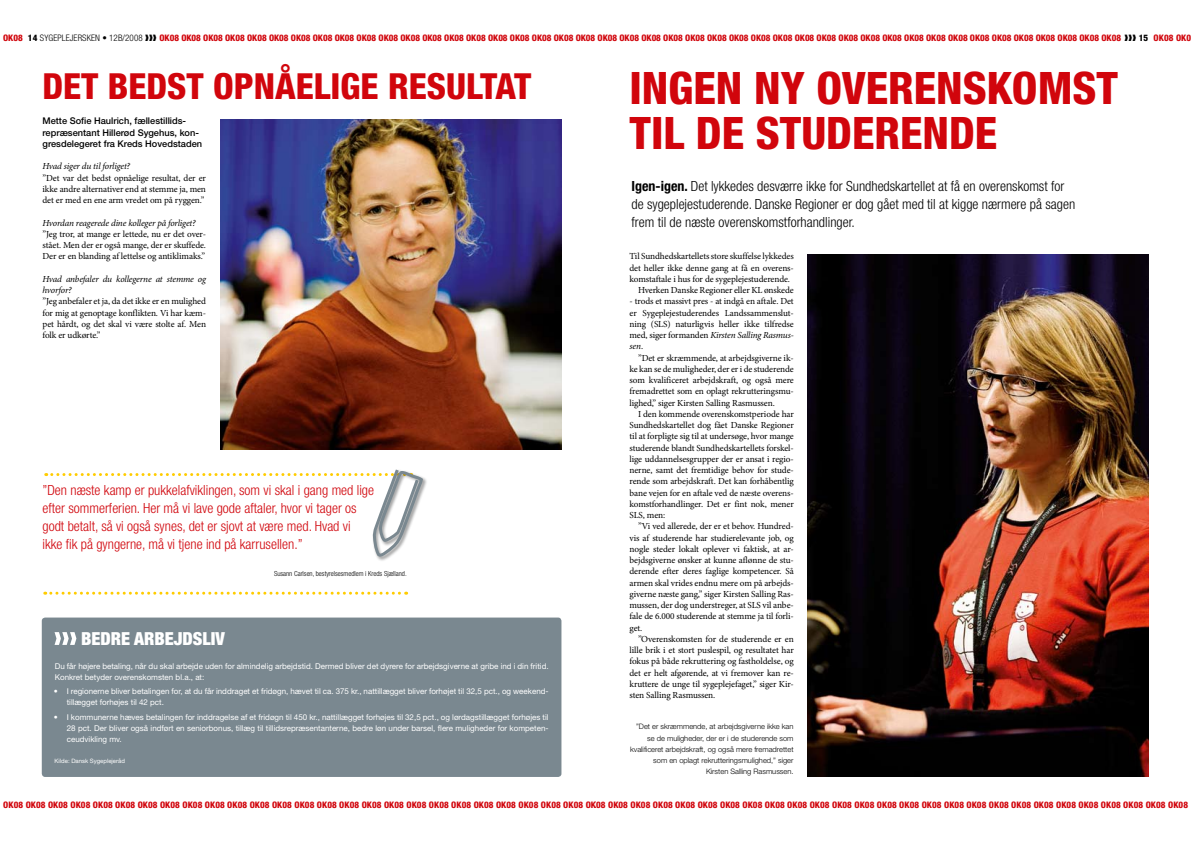
<style>
.page{position:relative;width:1191px;height:842px;background:#fff}
.page>*{position:absolute;margin:0;border:0;box-sizing:border-box;transform-origin:0 0}
.t1{font:800 condensed 44.8px/44.8px "Helvetica Neue LT Std";color:#d1050c}
.t2{font:800 condensed 36px "Helvetica Neue LT Std";color:#d1050c}
.t3{font:900 condensed 18px "Helvetica Neue LT Std";color:#fff}
.t4{font:300 condensed 14px/18px "Helvetica Neue LT Std";color:#d1050c}
.t5{font:300 condensed 14px/18px "Helvetica Neue LT Std";color:#000}
.t6{font:9.2px/11.2px "Minion Pro";letter-spacing:-.01em;color:#000;text-align:justify}
.t7{font:italic 9.2px/11.2px "Minion Pro";letter-spacing:-.02em;color:#000}
.t8{font:500 9.2px/11.2px "Helvetica Neue LT Std";color:#000}
.t9{font:800 condensed 9px "Helvetica Neue LT Std";letter-spacing:.01em;color:#d1050c}
.t10{font:8px/11.2px "Helvetica Neue LT Std";color:#fff}
.t11{font:300 7.5px/11.2px "Helvetica Neue LT Std";color:#000;text-align:right}
.t12{font:300 condensed 7px "Helvetica Neue LT Std";color:#000}
.t13{font:6px "Helvetica Neue LT Std";color:#fff}
.s1{color:#000}
.s2{font-weight:300;color:#000}
.s3{font-weight:700}
.s4{font-style:italic}
</style>
<div class="page">
<div style="left:42px;top:617px;width:519px;height:160px;background:#7a8890;border-radius:3px"></div>
<svg style="left:55px;top:632px;width:21px;height:13px"></svg>
<img style="left:220px;top:120px;width:341px;height:329px">
<svg style="left:45px;top:592px;width:362px;height:3px"></svg>
<svg style="left:46px;top:469px;width:378px;height:92px"></svg>
<img style="left:807px;top:254px;width:341px;height:522px">
<p class="t9" style="left:3px;top:32px;width:1146px">OK08 <span class="s1">14</span> <span class="s2">Sygeplejersken • 12B/2008</span> <span class="s1">❱❱❱</span> OK08 OK08 OK08 OK08 OK08 OK08 OK08 OK08 OK08 OK08 OK08 OK08 OK08 OK08 OK08 OK08 OK08 OK08 OK08 OK08 OK08 OK08 OK08 OK08 OK08 OK08 OK08 OK08 OK08 OK08 OK08 OK08 OK08 OK08 OK08 OK08 OK08 OK08 OK08 OK08 OK08 OK08 OK08 OK08 <span class="s1">❱❱❱ 15</span></p>
<p class="t9" style="left:1153px;top:33px;width:39px">OK08 OK0</p>
<h2 class="t2" style="left:43px;top:64px;width:490px">DET BEDST OPNÅELIGE RESULTAT</h2>
<p class="t8" style="left:43px;top:115px;width:161px">Mette Sofie Haulrich, fællestillids&shy;repræsentant Hillerød Sygehus, kon&shy;gresdelegeret fra Kreds Hovedstaden</p>
<p class="t7" style="left:43px;top:161px;width:89px">Hvad siger du til forliget?</p>
<p class="t6" style="left:43px;top:172px;width:165px">”Det var det bedst opnåelige resultat, der er ikke andre alternativer end at stemme ja, men det er med en ene arm vredet om på ryggen.”</p>
<p class="t7" style="left:43px;top:217px;width:155px">Hvordan reagerede dine kolleger på forliget?</p>
<p class="t6" style="left:43px;top:228px;width:165px">”Jeg tror, at mange er lettede, nu er det over&shy;stået. Men der er også mange, der er skuffede.<br>Der er en blanding af lettelse og antiklimaks.”</p>
<p class="t7" style="left:43px;top:273px;width:165px">Hvad anbefaler du kollegerne at stemme og hvorfor?</p>
<p class="t6" style="left:43px;top:296px;width:165px">”Jeg anbefaler et ja, da det ikke er en mulighed for mig at genoptage konflikten. Vi har kæm&shy;pet hårdt, og det skal vi være stolte af. Men folk er udkørte.”</p>
<p class="t4" style="left:43px;top:481px;width:333px">”Den næste kamp er pukkelafviklingen, som vi skal i gang med lige efter sommerferien. Her må vi lave gode aftaler, hvor vi tager os godt betalt, så vi også synes, det er sjovt at være med. Hvad vi<br>ikke fik på gyngerne, må vi tjene ind på karrusellen.”</p>
<p class="t12" style="left:274px;top:570px;width:134px">Susann Carlsen, bestyrelsesmedlem i Kreds Sjælland.</p>
<h3 class="t3" style="left:81px;top:627px;width:145px">BEDRE ARBEJDSLIV</h3>
<p class="t10" style="left:55px;top:660px;width:495px">Du får højere betaling, når du skal arbejde uden for almindelig arbejdstid. Dermed bliver det dyrere for arbejdsgiverne at gribe ind i din fritid.<br>Konkret betyder overenskomsten bl.a., at:</p>
<p class="t10" style="left:67px;top:686px;width:483px;text-indent:-13px">• I regionerne bliver betalingen for, at du får inddraget et fridøgn, hævet til ca. 375 kr., nattillægget bliver forhøjet til 32,5 pct., og weekend&shy;tillægget forhøjes til 42 pct.</p>
<p class="t10" style="left:67px;top:711px;width:483px;text-align:justify;text-indent:-13px">• I kommunerne hæves betalingen for inddragelse af et fridøgn til 450 kr., nattillægget forhøjes til 32,5 pct., og lørdagstillægget forhøjes til 28 pct. Der bliver også indført en seniorbonus, tillæg til tillidsrepræsentanterne, bedre løn under barsel, flere muligheder for kompeten&shy;ceudvikling mv.</p>
<p class="t13" style="left:55px;top:757px;width:72px">Kilde: Dansk Sygeplejeråd</p>
<h1 class="t1" style="left:629px;top:65px;width:490px">INGEN NY OVERENSKOMST<br>TIL DE STUDERENDE</h1>
<h3 class="t5" style="left:631px;top:177px;width:445px"><span class="s3">Igen-igen.</span> Det lykkedes desværre ikke for Sundhedskartellet at få en overenskomst for de sygeplejestuderende. Danske Regioner er dog gået med til at kigge nærmere på sagen frem til de næste overenskomstforhandlinger.</h3>
<p class="t6" style="left:629px;top:251px;width:166px">Til Sundhedskartellets store skuffelse lykkedes</p>
<p class="t6" style="left:629px;top:262px;width:166px">det heller ikke denne gang at få en overens-</p>
<p class="t6" style="left:629px;top:273px;width:162px">komstaftale i hus for de sygeplejestuderende.</p>
<p class="t6" style="left:638px;top:285px;width:157px">Hverken Danske Regioner eller KL ønskede</p>
<p class="t6" style="left:629px;top:296px;width:166px">- trods et massivt pres - at indgå en aftale. Det er Sygeplejestuderendes Landssammenslut&shy;ning (SLS) naturligvis heller ikke tilfredse med, siger formanden <span class="s4">Kirsten Salling Rasmus&shy;sen</span>.</p>
<p class="t6" style="left:629px;top:352px;width:166px;text-indent:9px">”Det er skræmmende, at arbejdsgiverne ik&shy;ke kan se de muligheder, der er i de studerende som kvalificeret arbejdskraft, og også mere fremadrettet som en oplagt rekrutteringsmu&shy;lighed,” siger Kirsten Salling Rasmussen.</p>
<p class="t6" style="left:629px;top:408px;width:166px;text-indent:9px">I den kommende overenskomstperiode har Sundhedskartellet dog fået Danske Regioner til at forpligte sig til at undersøge, hvor mange studerende blandt Sundhedskartellets forskel&shy;lige uddannelsesgrupper der er ansat i regio&shy;nerne, samt det fremtidige behov for stude&shy;rende som arbejdskraft. Det kan forhåbentlig bane vejen for en aftale ved de næste overens&shy;komstforhandlinger. Det er fint nok, mener SLS, men:</p>
<p class="t6" style="left:629px;top:521px;width:166px;text-indent:9px">”Vi ved allerede, der er et behov. Hundred&shy;vis af studerende har studierelevante job, og nogle steder lokalt oplever vi faktisk, at ar&shy;bejdsgiverne ønsker at kunne aflønne de stu&shy;derende efter deres faglige kompetencer. Så armen skal vrides endnu mere om på arbejds&shy;giverne næste gang,” siger Kirsten Salling Ras&shy;mussen, der dog understreger, at SLS vil anbe&shy;fale de 6.000 studerende at stemme ja til forli&shy;get.</p>
<p class="t6" style="left:629px;top:633px;width:166px;text-indent:9px">”Overenskomsten for de studerende er en lille brik i et stort puslespil, og resultatet har fokus på både rekruttering og fastholdelse, og det er helt afgørende, at vi fremover kan re&shy;kruttere de unge til sygeplejefaget,” siger Kir&shy;sten Salling Rasmussen.</p>
<p class="t11" style="left:630px;top:721px;width:165px">”Det er skræmmende, at arbejdsgiverne ikke kan se de muligheder, der er i de studerende som kvalificeret arbejdskraft, og også mere fremadrettet som en oplagt rekrutteringsmulighed,” siger Kirsten Salling Rasmussen.</p>
<p class="t9" style="left:3px;top:799px;width:1186px">OK08 OK08 OK08 OK08 OK08 OK08 OK08 OK08 OK08 OK08 OK08 OK08 OK08 OK08 OK08 OK08 OK08 OK08 OK08 OK08 OK08 OK08 OK08 OK08 OK08 OK08 OK08 OK08 OK08 OK08 OK08 OK08 OK08 OK08 OK08 OK08 OK08 OK08 OK08 OK08 OK08 OK08 OK08 OK08 OK08 OK08 OK08 OK08 OK08 OK08 OK08 OK08 OK08</p>
</div>
